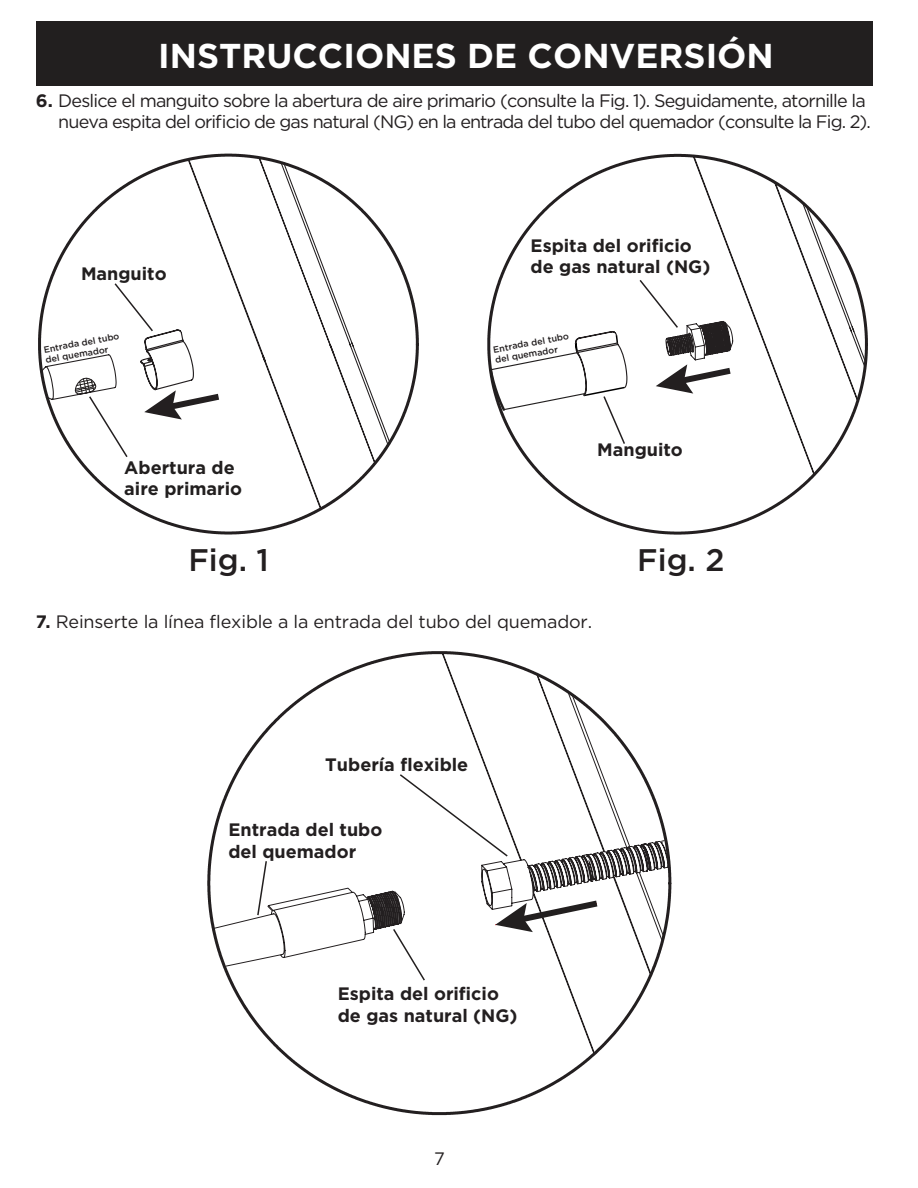
<style>
.page{position:relative;width:918px;height:1188px;background:#fff}
.page>*{position:absolute;margin:0;border:0;box-sizing:border-box;transform-origin:0 0}
.t1{font:700 34.5px "Gotham";color:#fff}
.t2{font:500 31.2px "Gotham";color:#231f20}
.t3{font:18px/21.6px "Gotham";letter-spacing:-.045em;color:#231f20;text-align:right}
.t4{font:700 18px/21.6px "Gotham";color:#221f1f}
.t5{font:700 18px/21.6px "Gotham";color:#231f20}
.t6{font:18px "Gotham";letter-spacing:-.01em;color:#231f20}
.t7{font:500 9px/10.9px "Gotham";color:#231f20}
.s1{font-weight:700}
</style>
<div class="page">
<div style="left:36px;top:21px;width:836px;height:65px;background:#221f1f"></div>
<svg style="left:499px;top:153px;width:369px;height:382px"></svg>
<svg style="left:692px;top:155px;width:175px;height:321px"></svg>
<svg style="left:680px;top:321px;width:57px;height:73px"></svg>
<svg style="left:38px;top:153px;width:284px;height:382px"></svg>
<svg style="left:40px;top:156px;width:367px;height:354px"></svg>
<svg style="left:88px;top:278px;width:592px;height:181px"></svg>
<svg style="left:488px;top:330px;width:140px;height:116px"></svg>
<svg style="left:207px;top:651px;width:465px;height:465px"></svg>
<svg style="left:441px;top:652px;width:228px;height:403px"></svg>
<svg style="left:213px;top:773px;width:391px;height:209px"></svg>
<h1 class="t1" style="left:158px;top:33px;width:617px">INSTRUCCIONES DE CONVERSIÓN</h1>
<p class="t3" style="left:36px;top:89px;width:836px"><span class="s1">6.</span> Deslice el manguito sobre la abertura de aire primario (consulte la Fig. 1). Seguidamente, atornille la nueva espita del orificio de gas natural (NG) en la entrada del tubo del quemador (consulte la Fig. 2).</p>
<p class="t4" style="left:81px;top:263px;width:87px">Manguito</p>
<p class="t7" style="left:43px;top:344px;width:78px;rotate:-10deg">Entrada del tubo del quemador</p>
<p class="t4" style="left:124px;top:456px;width:119px">Abertura de aire primario</p>
<p class="t4" style="left:531px;top:234px;width:181px">Espita del orificio de gas natural (NG)</p>
<p class="t7" style="left:492px;top:344px;width:78px;rotate:-10deg">Entrada del tubo del quemador</p>
<p class="t5" style="left:597px;top:439px;width:87px">Manguito</p>
<h2 class="t2" style="left:188px;top:540px;width:82px">Fig. 1</h2>
<h2 class="t2" style="left:637px;top:540px;width:89px">Fig. 2</h2>
<p class="t6" style="left:36px;top:610px;width:558px"><span class="s1">7.</span> Reinserte la línea flexible a la entrada del tubo del quemador.</p>
<p class="t4" style="left:325px;top:754px;width:144px">Tubería flexible</p>
<p class="t5" style="left:228px;top:819px;width:155px">Entrada del tubo del quemador</p>
<p class="t5" style="left:338px;top:983px;width:181px">Espita del orificio de gas natural (NG)</p>
<p class="t3" style="left:434px;top:1148px;width:12px">7</p>
</div>
